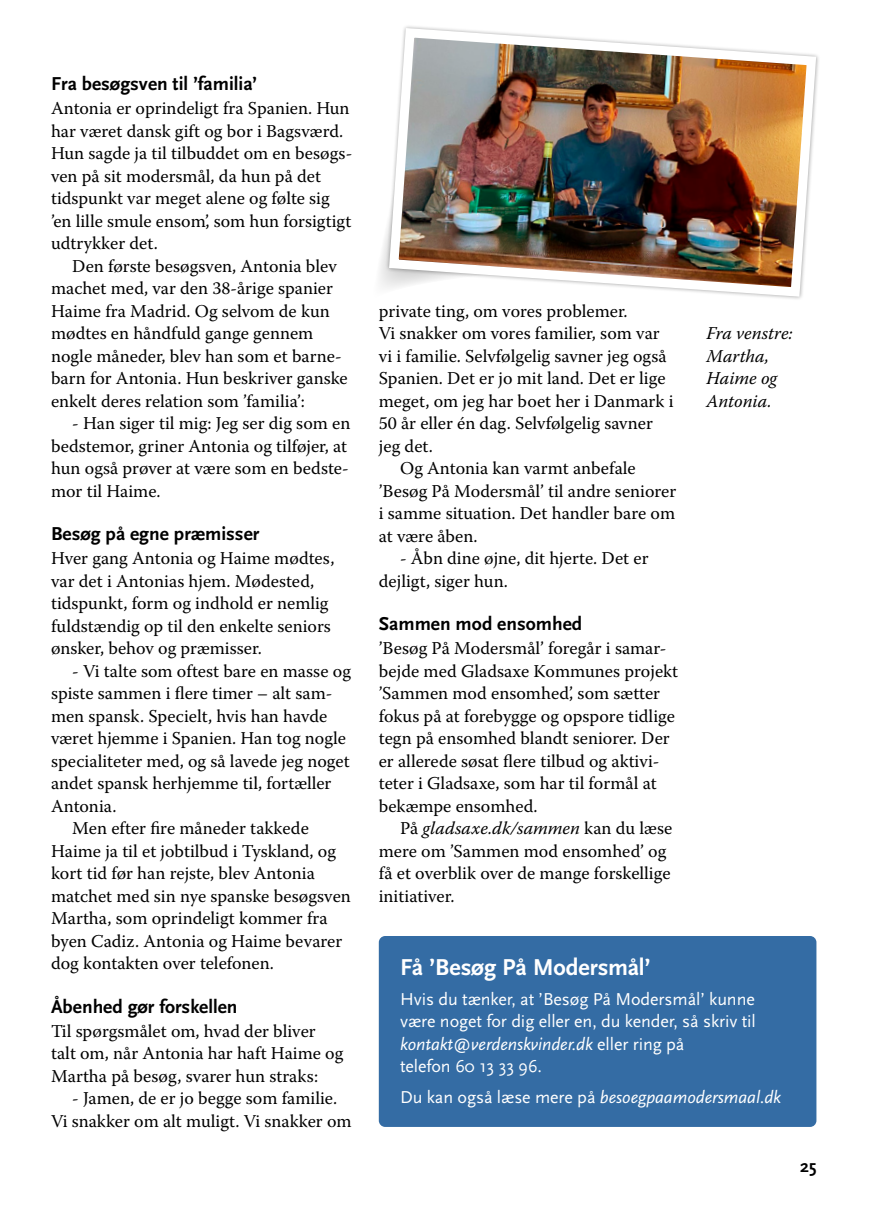
<style>
.page{position:relative;width:893px;height:1212px;background:#fff}
.page>*{position:absolute;margin:0;border:0;box-sizing:border-box;transform-origin:0 0}
.t1{font:700 24px "Scala Sans Pro";letter-spacing:-.005em;color:#fff}
.t2{font:700 19.5px "Scala Sans Pro";color:#000}
.t3{font:18px/22.5px "Warnock Pro";color:#000}
.t4{font:18px/22.5px "Scala Sans Pro";letter-spacing:-.005em;color:#fff}
.t5{font:italic 18px "Scala Sans Pro";letter-spacing:-.005em;color:#fff}
.t6{font:italic 18px/22.5px "Warnock Pro";color:#000}
.t7{font:700 18px "Scala Sans Pro";color:#000}
.s1{font-style:italic}
.s2{font-style:normal}
</style>
<div class="page">
<div style="left:379px;top:936px;width:437px;height:191px;background:#346ca4;border-radius:6px"></div>
<svg style="left:380px;top:247px;width:4px;height:40px"></svg>
<img style="left:384px;top:26px;width:435px;height:273px">
<h2 class="t2" style="left:51px;top:73px;width:208px">Fra besøgsven til ’familia’</h2>
<p class="t3" style="left:51px;top:97px;width:300px">Antonia er oprindeligt fra Spanien. Hun har været dansk gift og bor i Bagsværd.</p>
<p class="t3" style="left:51px;top:164px;width:302px">ven på sit modersmål, da hun på det tidspunkt var meget alene og følte sig ’en lille smule ensom’, som hun forsigtigt udtrykker det.</p>
<p class="t3" style="left:51px;top:254px;width:287px;text-indent:21px">Den første besøgsven, Antonia blev machet med, var den 38-årige spanier Haime fra Madrid. Og selvom de kun mødtes en håndfuld gange gennem</p>
<p class="t3" style="left:51px;top:367px;width:298px">barn for Antonia. Hun beskriver ganske enkelt deres relation som ’familia’:</p>
<p class="t3" style="left:51px;top:412px;width:301px;text-align:right">- Han siger til mig: Jeg ser dig som en bedstemor, griner Antonia og tilføjer, at</p>
<p class="t3" style="left:51px;top:479px;width:111px">mor til Haime.</p>
<h2 class="t2" style="left:51px;top:523px;width:210px">Besøg på egne præmisser</h2>
<p class="t3" style="left:51px;top:547px;width:285px">Hver gang Antonia og Haime mødtes, var det i Antonias hjem. Mødested, tidspunkt, form og indhold er nemlig fuldstændig op til den enkelte seniors ønsker, behov og præmisser.</p>
<p class="t3" style="left:72px;top:659px;width:280px">- Vi talte som oftest bare en masse og</p>
<p class="t3" style="left:51px;top:704px;width:300px">men spansk. Specielt, hvis han havde været hjemme i Spanien. Han tog nogle specialiteter med, og så lavede jeg noget andet spansk herhjemme til, fortæller<br>Antonia.</p>
<p class="t3" style="left:51px;top:817px;width:301px;text-indent:21px">Men efter fire måneder takkede Haime ja til et jobtilbud i Tyskland, og kort tid før han rejste, blev Antonia matchet med sin nye spanske besøgsven Martha, som oprindeligt kommer fra byen Cadiz. Antonia og Haime bevarer dog kontakten over telefonen.</p>
<h2 class="t2" style="left:51px;top:995px;width:188px">Åbenhed gør forskellen</h2>
<p class="t3" style="left:51px;top:1019px;width:294px">Til spørgsmålet om, hvad der bliver talt om, når Antonia har haft Haime og<br>Martha på besøg, svarer hun straks:</p>
<p class="t3" style="left:51px;top:1087px;width:302px;text-align:center">- Jamen, de er jo begge som familie.<br>Vi snakker om alt muligt. Vi snakker om</p>
<p class="t3" style="left:51px;top:142px;width:303px">Hun sagde ja til tilbuddet om en besøgs-</p>
<p class="t3" style="left:51px;top:344px;width:292px">nogle måneder, blev han som et barne-</p>
<p class="t3" style="left:51px;top:457px;width:299px">hun også prøver at være som en bedste-</p>
<p class="t3" style="left:51px;top:682px;width:283px">spiste sammen i flere timer – alt sam-</p>
<p class="t3" style="left:379px;top:299px;width:296px">private ting, om vores problemer.<br>Vi snakker om vores familier, som var vi i familie. Selvfølgelig savner jeg også Spanien. Det er jo mit land. Det er lige meget, om jeg har boet her i Danmark i 50 år eller én dag. Selvfølgelig savner jeg det.</p>
<p class="t3" style="left:379px;top:457px;width:299px;text-indent:21px">Og Antonia kan varmt anbefale ’Besøg På Modersmål’ til andre seniorer i samme situation. Det handler bare om at være åben.</p>
<p class="t3" style="left:379px;top:547px;width:271px;text-indent:21px">- Åbn dine øjne, dit hjerte. Det er dejligt, siger hun.</p>
<h2 class="t2" style="left:379px;top:613px;width:205px">Sammen mod ensomhed</h2>
<p class="t3" style="left:379px;top:659px;width:301px">bejde med Gladsaxe Kommunes projekt ’Sammen mod ensomhed’, som sætter fokus på at forebygge og opspore tidlige tegn på ensomhed blandt seniorer. Der</p>
<p class="t3" style="left:379px;top:772px;width:279px">teter i Gladsaxe, som har til formål at bekæmpe ensomhed.</p>
<p class="t3" style="left:379px;top:817px;width:295px;text-indent:21px">På <span class="s1">gladsaxe.dk/sammen</span> kan du læse mere om ’Sammen mod ensomhed’ og få et overblik over de mange forskellige initiativer.</p>
<p class="t3" style="left:379px;top:637px;width:289px">’Besøg På Modersmål’ foregår i samar-</p>
<p class="t3" style="left:379px;top:749px;width:282px">er allerede søsat flere tilbud og aktivi-</p>
<p class="t6" style="left:707px;top:322px;width:88px">Fra venstre:<br>Martha,<br>Haime og<br>Antonia.</p>
<h2 class="t1" style="left:400px;top:954px;width:252px">Få ’Besøg På Modersmål’</h2>
<p class="t4" style="left:400px;top:987px;width:357px">Hvis du tænker, at ’Besøg På Modersmål’ kunne være noget for dig eller en, du kender, så skriv til <span class="s1">kontakt@verdenskvinder.dk</span> eller ring på<br>telefon 60 13 33 96.</p>
<p class="t5" style="left:400px;top:1087px;width:383px"><span class="s2">Du kan også læse mere på</span> besoegpaamodersmaal.dk</p>
<p class="t7" style="left:800px;top:1156px;width:18px">25</p>
</div>
